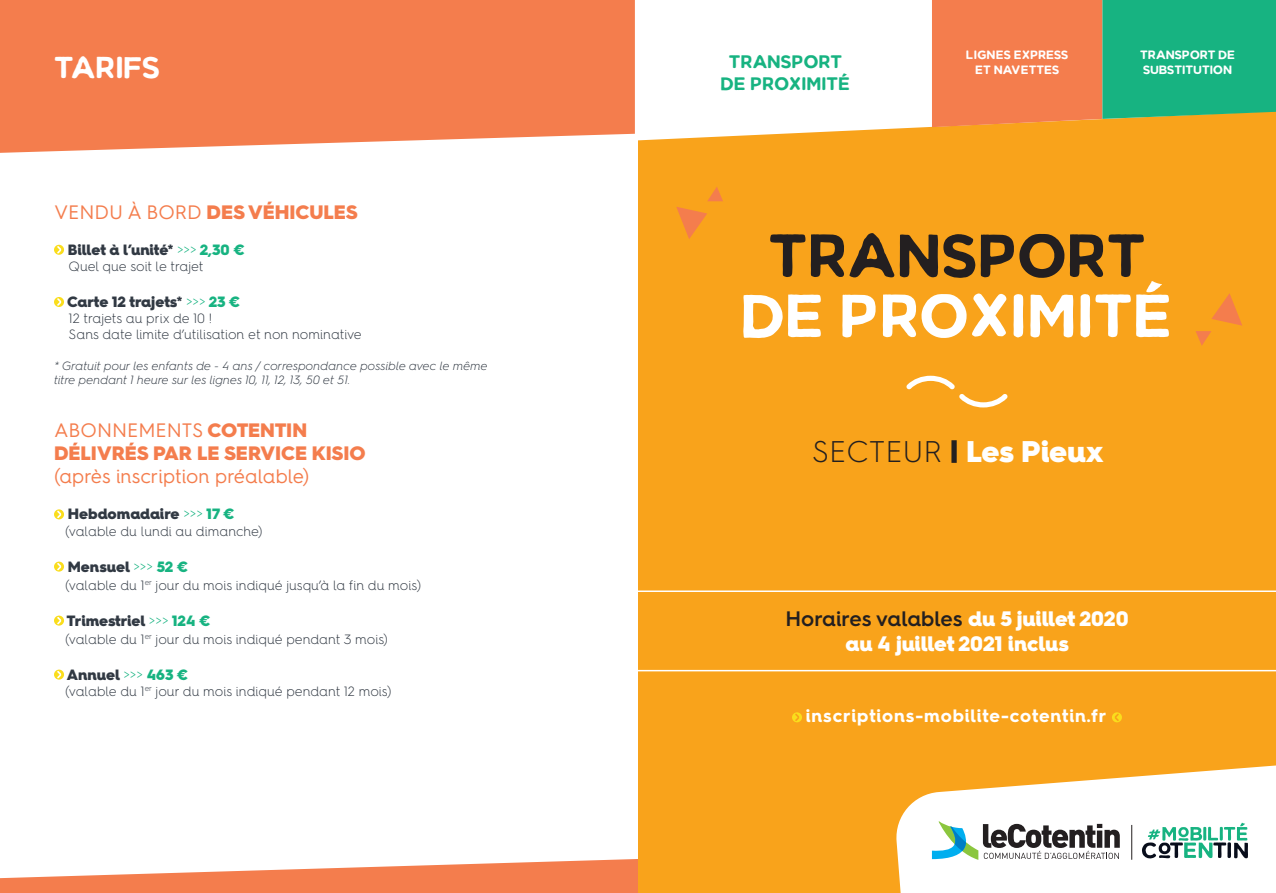
<style>
.page{position:relative;width:1276px;height:893px;background:#fff}
.page>*{position:absolute;margin:0;border:0;box-sizing:border-box;transform-origin:0 0}
.t1{font:60px "Fernweh";color:#fff}
.t2{font:60px "Fernweh";color:#231f20}
.t3{font:900 30px "Hurme Geometric Sans 4";letter-spacing:-.005em;color:#fff}
.t4{font:30px "Fernweh";color:#fff}
.t5{font:900 21px/25.2px "Hurme Geometric Sans 4";letter-spacing:-.005em;color:#fff;text-align:center}
.t6{font:900 19.5px/23.4px "Hurme Geometric Sans 4";color:#f47d4d}
.t7{font:19.5px "Hurme Geometric Sans 4";color:#f47d4d}
.t8{font:700 18px "Hurme Geometric Sans 4";letter-spacing:.05em;color:#fff}
.t9{font:18px/21.6px "Fernweh";color:#17b381;text-align:center}
.t10{font:900 15px "Hurme Geometric Sans 4";color:#313943}
.t11{font:300 13.5px/16.2px "Hurme Geometric Sans 4";letter-spacing:-.005em;color:#313943}
.t12{font:italic 300 12px/14.4px "Hurme Geometric Sans 4";color:#313943}
.t13{font:12px/14.4px "Fernweh";color:#fff;text-align:center}
.s1{font-weight:400}
.s2{font-weight:300;color:#17b381}
.s3{color:#17b381}
.s4{font-weight:300;color:#231f20}
.s5{color:#231f20}
.s6{font-weight:600;color:#231f20}
</style>
<div class="page">
<div style="left:638px;top:0;width:638px;height:893px;background:#f9a31b"></div>
<svg style="left:896px;top:765px;width:380px;height:128px;fill:#fff"></svg>
<svg style="left:932px;top:821px;width:187px;height:39px;background:#acb7b7"></svg>
<hr style="left:1131px;top:825px;width:1px;height:35px;background:#231f20">
<svg style="left:1141px;top:822px;width:107px;height:37px;background:#a4c9c0"></svg>
<svg style="left:1196px;top:293px;width:46px;height:53px"></svg>
<svg style="left:707px;top:187px;width:16px;height:14px"></svg>
<svg style="left:676px;top:207px;width:31px;height:32px"></svg>
<svg style="left:906px;top:376px;width:101px;height:31px"></svg>
<svg style="left:792px;top:712px;width:10px;height:10px"></svg>
<svg style="left:1112px;top:712px;width:10px;height:10px"></svg>
<hr style="left:635px;top:590px;width:641px;height:2px;background:#fff">
<hr style="left:635px;top:670px;width:641px;height:1px;background:#fff">
<svg style="left:0;top:859px;width:638px;height:34px"></svg>
<svg style="left:54px;top:245px;width:10px;height:10px"></svg>
<svg style="left:54px;top:297px;width:10px;height:10px"></svg>
<svg style="left:54px;top:509px;width:10px;height:10px"></svg>
<svg style="left:54px;top:562px;width:10px;height:10px"></svg>
<svg style="left:54px;top:616px;width:10px;height:10px"></svg>
<svg style="left:54px;top:670px;width:10px;height:10px"></svg>
<div style="left:0;top:0;width:635px;height:153px;background:#f47d4d"></div>
<div style="left:638px;top:0;width:294px;height:140px;background:#fff"></div>
<svg style="left:932px;top:0;width:344px;height:127px;background:#8f9862"></svg>
<h2 class="t4" style="left:54px;top:50px;width:107px">TARIFS</h2>
<h3 class="t9" style="left:721px;top:51px;width:131px">TRANSPORT<br>DE PROXIMITÉ</h3>
<p class="t13" style="left:966px;top:48px;width:104px">LIGNES EXPRESS<br>ET NAVETTES</p>
<p class="t13" style="left:1140px;top:48px;width:96px;text-align:left">TRANSPORT DE<br>SUBSTITUTION</p>
<h3 class="t6" style="left:54px;top:200px;width:305px"><span class="s1">VENDU À BORD</span> DES VÉHICULES</h3>
<p class="t10" style="left:68px;top:239px;width:179px">Billet à l’unité* <span class="s2">&gt;&gt;&gt;</span> <span class="s3">2,30 €</span></p>
<p class="t11" style="left:69px;top:258px;width:137px">Quel que soit le trajet</p>
<p class="t10" style="left:67px;top:291px;width:175px">Carte 12 trajets* <span class="s2">&gt;&gt;&gt;</span> <span class="s3">23 €</span></p>
<p class="t11" style="left:69px;top:310px;width:294px">12 trajets au prix de 10 !<br>Sans date limite d’utilisation et non nominative</p>
<p class="t12" style="left:54px;top:358px;width:435px">* Gratuit pour les enfants de - 4 ans / correspondance possible avec le même titre pendant 1 heure sur les lignes 10, 11, 12, 13, 50 et 51.</p>
<h3 class="t6" style="left:54px;top:418px;width:313px"><span class="s1">ABONNEMENTS</span> COTENTIN<br>DÉLIVRÉS PAR LE SERVICE KISIO</h3>
<h3 class="t7" style="left:54px;top:463px;width:257px">(après inscription préalable)</h3>
<p class="t10" style="left:68px;top:504px;width:168px">Hebdomadaire <span class="s2">&gt;&gt;&gt;</span> <span class="s3">17 €</span></p>
<p class="t11" style="left:65px;top:522px;width:199px">(valable du lundi au dimanche)</p>
<p class="t10" style="left:68px;top:556px;width:122px">Mensuel <span class="s2">&gt;&gt;&gt;</span> <span class="s3">52 €</span></p>
<p class="t11" style="left:65px;top:576px;width:357px">(valable du 1<sup>er</sup> jour du mois indiqué jusqu’à la fin du mois)</p>
<p class="t10" style="left:67px;top:610px;width:145px">Trimestriel <span class="s2">&gt;&gt;&gt;</span> <span class="s3">124 €</span></p>
<p class="t11" style="left:65px;top:630px;width:324px">(valable du 1<sup>er</sup> jour du mois indiqué pendant 3 mois)</p>
<p class="t10" style="left:67px;top:664px;width:123px">Annuel <span class="s2">&gt;&gt;&gt;</span> <span class="s3">463 €</span></p>
<p class="t11" style="left:65px;top:683px;width:328px">(valable du 1<sup>er</sup> jour du mois indiqué pendant 12 mois)</p>
<h1 class="t2" style="left:768px;top:221px;width:379px">TRANSPORT</h1>
<h1 class="t1" style="left:741px;top:281px;width:432px">DE PROXIMITÉ</h1>
<h2 class="t3" style="left:812px;top:431px;width:293px"><span class="s4">SECTEUR</span> <span class="s5">|</span> Les Pieux</h2>
<h3 class="t5" style="left:785px;top:606px;width:345px"><span class="s6">Horaires valables</span> du 5 juillet 2020 au 4 juillet 2021 inclus</h3>
<h3 class="t8" style="left:806px;top:703px;width:302px">inscriptions-mobilite-cotentin.fr</h3>
</div>
